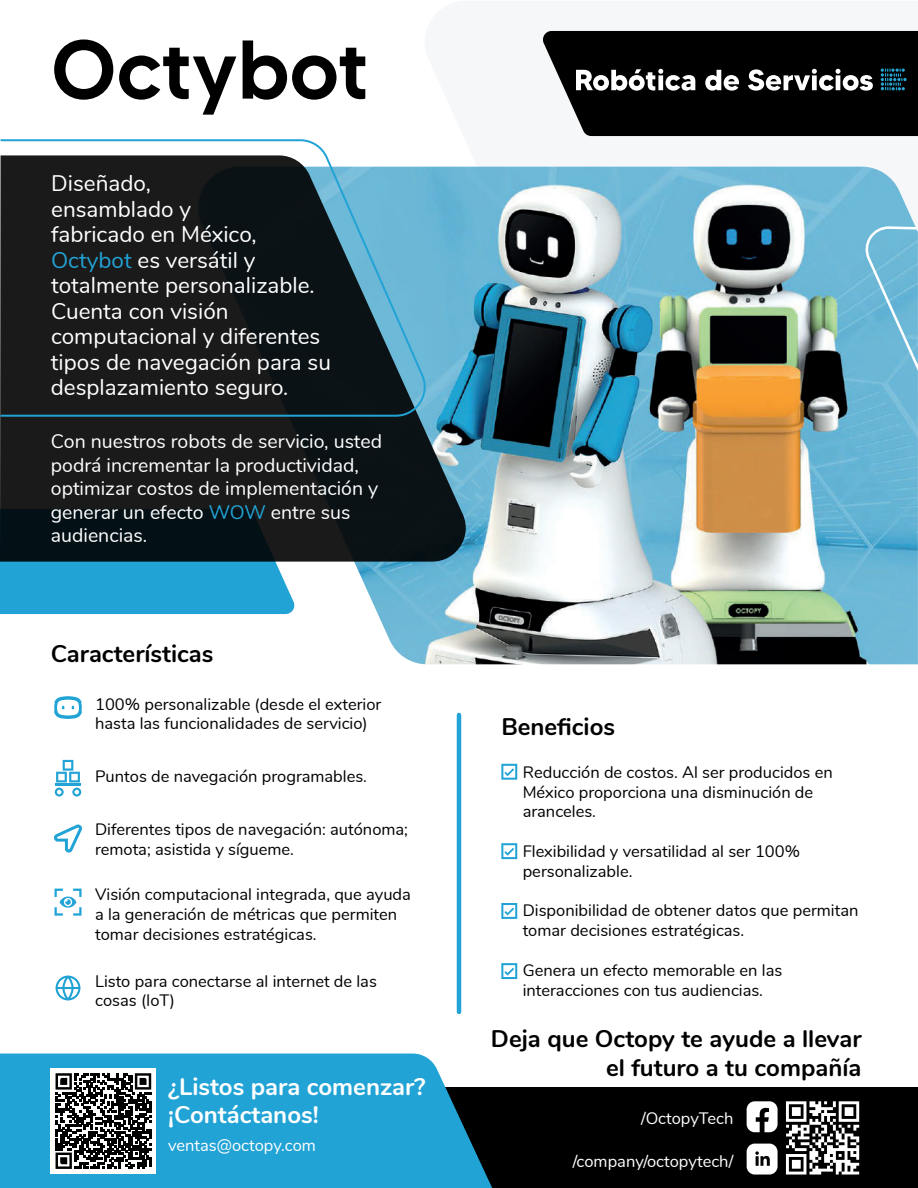
<style>
.page{position:relative;width:918px;height:1188px;background:#fff}
.page>*{position:absolute;margin:0;border:0;box-sizing:border-box;transform-origin:0 0}
.t1{font:500 83.1px "MADETOMMY";letter-spacing:-.005em;color:#000}
.t2{font:700 24px/28.8px "Nunito";color:#000;text-align:right}
.t3{font:700 24px/28.8px "Nunito";color:#fff}
.t4{font:22.5px/25.5px "Nunito";color:#fff}
.t5{font:19.5px/23.4px "Nunito";color:#fff}
.t6{font:16.5px/19.8px "Nunito";color:#000}
.t7{font:16.5px "Nunito";color:#fff}
.s1{color:#22a3d5}
</style>
<div class="page">
<div style="left:0;top:562px;width:190px;height:52px;background:#22a3d5"></div>
<div style="left:408px;top:1088px;width:510px;height:100px;background:#000"></div>
<svg style="left:0;top:1054px;width:492px;height:134px;background:#289fcd"></svg>
<div style="left:466px;top:30px;width:452px;height:137px;background:#f5f7f8"></div>
<img style="left:190px;top:167px;width:728px;height:497px">
<svg style="left:0;top:155px;width:466px;height:407px;background:#203037"></svg>
<svg style="left:1px;top:139px;width:426px;height:278px;background:#303e44"></svg>
<svg style="left:55px;top:889px;width:27px;height:27px"></svg>
<svg style="left:501px;top:764px;width:16px;height:16px"></svg>
<svg style="left:501px;top:843px;width:16px;height:16px"></svg>
<svg style="left:501px;top:903px;width:16px;height:16px"></svg>
<svg style="left:501px;top:963px;width:16px;height:16px"></svg>
<svg style="left:55px;top:788px;width:26px;height:9px"></svg>
<hr style="left:55px;top:784px;width:26px;height:2px;background:#22a3d5">
<svg style="left:56px;top:760px;width:24px;height:22px"></svg>
<svg style="left:53px;top:824px;width:30px;height:28px"></svg>
<hr style="left:457px;top:715px;width:4px;height:297px;background:#22a3d5">
<svg style="left:864px;top:226px;width:54px;height:145px;background:#74bbd9"></svg>
<svg style="left:54px;top:696px;width:28px;height:23px"></svg>
<svg style="left:56px;top:976px;width:24px;height:24px"></svg>
<div style="left:51px;top:1069px;width:105px;height:105px;background:#fff"></div>
<svg style="left:56px;top:1073px;width:95px;height:96px"></svg>
<svg style="left:786px;top:1101px;width:73px;height:74px"></svg>
<svg style="left:747px;top:1101px;width:31px;height:31px"></svg>
<div style="left:747px;top:1144px;width:31px;height:31px;background:#fff;border-radius:8px"></div>
<svg style="left:755px;top:1151px;width:15px;height:15px"></svg>
<svg style="left:541px;top:31px;width:377px;height:105px;background:#202122"></svg>
<h1 class="t1" style="left:51px;top:18px;width:320px">Octybot</h1>
<h3 class="t4" style="left:51px;top:169px;width:282px">Diseñado,<br>ensamblado y<br>fabricado en México,<br><span class="s1">Octybot</span> es versátil y totalmente personalizable.<br>Cuenta con visión computacional y diferentes tipos de navegación para su desplazamiento seguro.</h3>
<p class="t5" style="left:51px;top:429px;width:333px">Con nuestros robots de servicio, usted podrá incrementar la productividad, optimizar costos de implementación y generar un efecto <span class="s1">WOW</span> entre sus audiencias.</p>
<h2 class="t2" style="left:51px;top:638px;width:164px">Características</h2>
<p class="t6" style="left:95px;top:693px;width:288px">100% personalizable (desde el exterior hasta las funcionalidades de servicio)</p>
<p class="t6" style="left:95px;top:765px;width:273px">Puntos de navegación programables.</p>
<p class="t6" style="left:95px;top:819px;width:314px">Diferentes tipos de navegación: autónoma; remota; asistida y sígueme.</p>
<p class="t6" style="left:95px;top:884px;width:317px">Visión computacional integrada, que ayuda a la generación de métricas que permiten tomar decisiones estratégicas.</p>
<p class="t6" style="left:95px;top:970px;width:283px">Listo para conectarse al internet de las cosas (IoT)</p>
<h2 class="t3" style="left:168px;top:1071px;width:259px">¿Listos para comenzar? ¡Contáctanos!</h2>
<p class="t7" style="left:168px;top:1133px;width:149px">ventas@octopy.com</p>
<h2 class="t2" style="left:501px;top:711px;width:115px">Beneficios</h2>
<p class="t6" style="left:523px;top:761px;width:312px">Reducción de costos. Al ser producidos en<br>México proporciona una disminución de aranceles.</p>
<p class="t6" style="left:523px;top:840px;width:279px">Flexibilidad y versatilidad al ser 100% personalizable.</p>
<p class="t6" style="left:523px;top:900px;width:337px">Disponibilidad de obtener datos que permitan tomar decisiones estratégicas.</p>
<p class="t6" style="left:523px;top:959px;width:261px">Genera un efecto memorable en las interacciones con tus audiencias.</p>
<h2 class="t2" style="left:491px;top:1023px;width:372px">Deja que Octopy te ayude a llevar el futuro a tu compañía</h2>
<p class="t7" style="left:641px;top:1106px;width:94px">/OctopyTech</p>
<p class="t7" style="left:573px;top:1149px;width:162px">/company/octopytech/</p>
</div>
